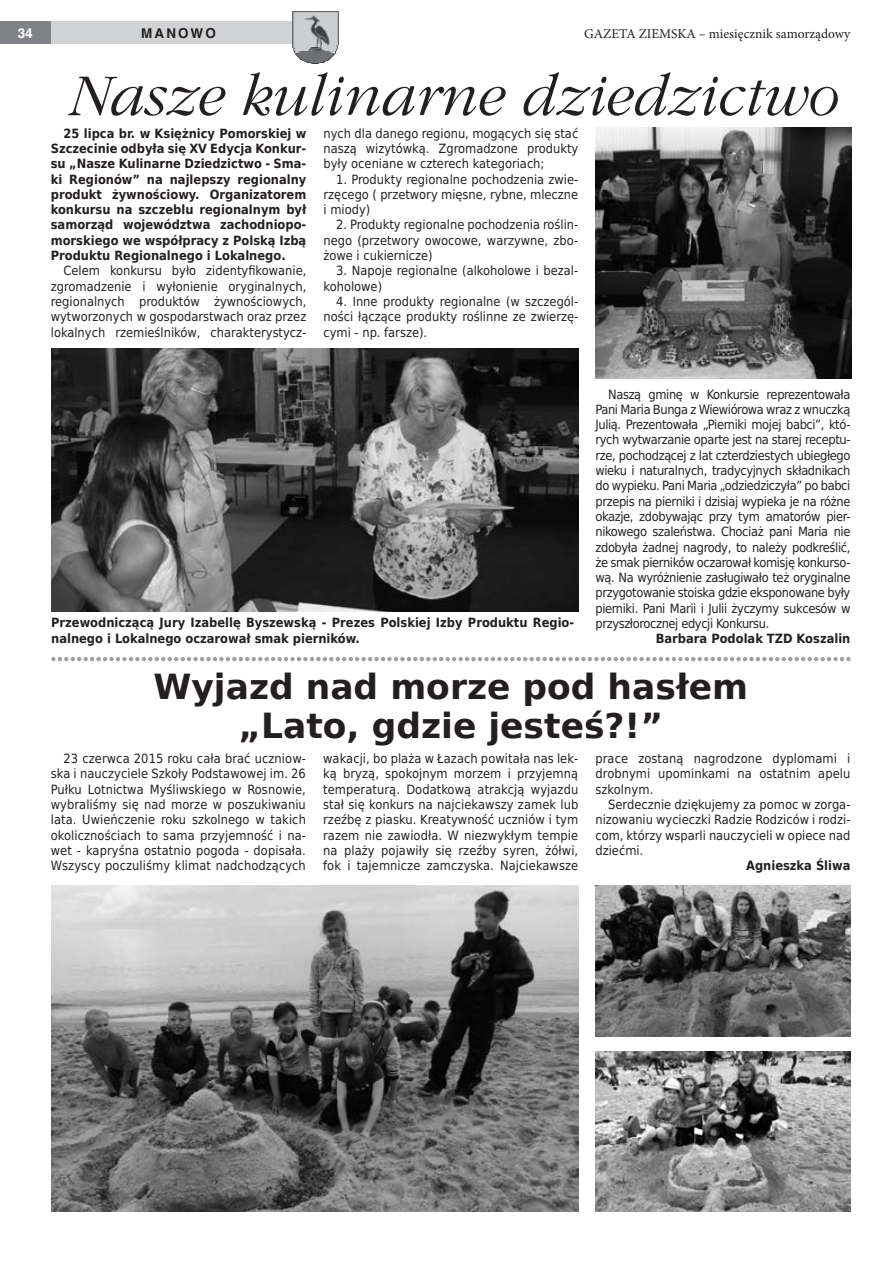
<style>
.page{position:relative;width:893px;height:1263px;background:#fff}
.page>*{position:absolute;margin:0;border:0;box-sizing:border-box;transform-origin:0 0}
.gz_tytul_kursywa{font:italic 61.5px "Gatineau";color:#231f20}
.gz_tytulik_sformatow{font:700 34.5px "DejaVu Sans";color:#231f20}
.t1{font:13.5px "Minion Pro";color:#231f20}
.t2{font:700 13.5px "Switzerland";letter-spacing:.15em;color:#231f20}
.t3{font:700 13.5px "Switzerland";color:#fff}
.gz_text_glowny{font:12.75px/15.3px "DejaVu Sans Condensed";color:#231f20;text-align:justify}
.gz_text_glowny-2{font:700 12.75px/15.3px "DejaVu Sans Condensed";color:#231f20;text-align:justify}
</style>
<div class="page">
<div style="left:0;top:22px;width:324px;height:22px;background:#d1d2d4"></div>
<div style="left:0;top:22px;width:51px;height:22px;background:#808285"></div>
<svg style="left:301px;top:59px;width:28px;height:5px"></svg>
<img style="left:292px;top:12px;width:46px;height:47px">
<img style="left:51px;top:349px;width:527px;height:262px">
<img style="left:595px;top:128px;width:256px;height:250px">
<img style="left:595px;top:885px;width:255px;height:151px">
<img style="left:595px;top:1052px;width:255px;height:160px">
<img style="left:51px;top:886px;width:527px;height:326px">
<svg style="left:51px;top:657px;width:800px;height:4px"></svg>
<p class="t3" style="left:18px;top:25px;width:17px">34</p>
<p class="t2" style="left:141px;top:25px;width:76px">MANOWO</p>
<p class="t1" style="left:584px;top:25px;width:268px">GAZETA ZIEMSKA – miesięcznik samorządowy</p>
<p class="gz_tytul_kursywa" style="left:66px;top:61px;width:771px">Nasze kulinarne dziedzictwo</p>
<p class="gz_text_glowny" style="left:324px;top:125px;width:256px">nych dla danego regionu, mogących się stać naszą wizytówką. Zgromadzone produkty były oceniane w czterech kategoriach;</p>
<p class="gz_text_glowny" style="left:324px;top:171px;width:256px;text-indent:13px">1. Produkty regionalne pochodzenia zwie&shy;rzęcego ( przetwory mięsne, rybne, mleczne i miody)</p>
<p class="gz_text_glowny" style="left:324px;top:217px;width:256px;text-indent:13px">2. Produkty regionalne pochodzenia roślin&shy;nego (przetwory owocowe, warzywne, zbo&shy;żowe i cukiernicze)</p>
<p class="gz_text_glowny" style="left:324px;top:263px;width:256px;text-indent:13px">3. Napoje regionalne (alkoholowe i bezal&shy;koholowe)</p>
<p class="gz_text_glowny" style="left:324px;top:293px;width:256px;text-indent:13px">4. Inne produkty regionalne (w szczegól&shy;ności łączące produkty roślinne ze zwierzę&shy;cymi - np. farsze).</p>
<p class="gz_text_glowny-2" style="left:51px;top:125px;width:257px;text-indent:13px">25 lipca br. w Księżnicy Pomorskiej w Szczecinie odbyła się XV Edycja Konkur&shy;su „Nasze Kulinarne Dziedzictwo - Sma&shy;ki Regionów” na najlepszy regionalny produkt żywnościowy. Organizatorem konkursu na szczeblu regionalnym był samorząd województwa zachodniopo&shy;morskiego we współpracy z Polską Izbą Produktu Regionalnego i Lokalnego.</p>
<p class="gz_text_glowny" style="left:51px;top:263px;width:257px;text-indent:13px">Celem konkursu było zidentyfikowanie, zgromadzenie i wyłonienie oryginalnych, regionalnych produktów żywnościowych, wytworzonych w gospodarstwach oraz przez lokalnych rzemieślników, charakterystycz-</p>
<p class="gz_text_glowny" style="left:595px;top:386px;width:256px;text-indent:13px">Naszą gminę w Konkursie reprezentowała Pani Maria Bunga z Wiewiórowa wraz z wnuczką Julią. Prezentowała „Pierniki mojej babci”, któ&shy;rych wytwarzanie oparte jest na starej receptu&shy;rze, pochodzącej z lat czterdziestych ubiegłego wieku i naturalnych, tradycyjnych składnikach do wypieku. Pani Maria „odziedziczyła” po babci przepis na pierniki i dzisiaj wypieka je na różne okazje, zdobywając przy tym amatorów pier&shy;nikowego szaleństwa. Chociaż pani Maria nie zdobyła żadnej nagrody, to należy podkreślić, że smak pierników oczarował komisję konkurso&shy;wą. Na wyróżnienie zasługiwało też oryginalne przygotowanie stoiska gdzie eksponowane były pierniki. Pani Marii i Julii życzymy sukcesów w przyszłorocznej edycji Konkursu.</p>
<p class="gz_text_glowny-2" style="left:656px;top:631px;width:196px">Barbara Podolak TZD Koszalin</p>
<p class="gz_tytulik_sformatow" style="left:153px;top:658px;width:596px">Wyjazd nad morze pod hasłem</p>
<p class="gz_tytulik_sformatow" style="left:238px;top:697px;width:426px">„Lato, gdzie jesteś?!”</p>
<p class="gz_text_glowny" style="left:323px;top:751px;width:257px">wakacji, bo plaża w Łazach powitała nas lek&shy;ką bryzą, spokojnym morzem i przyjemną temperaturą. Dodatkową atrakcją wyjazdu stał się konkurs na najciekawszy zamek lub rzeźbę z piasku. Kreatywność uczniów i tym razem nie zawiodła. W niezwykłym tempie na plaży pojawiły się rzeźby syren, żółwi, fok i tajemnicze zamczyska. Najciekawsze</p>
<p class="gz_text_glowny" style="left:595px;top:751px;width:256px">prace zostaną nagrodzone dyplomami i drobnymi upominkami na ostatnim apelu szkolnym.</p>
<p class="gz_text_glowny-2" style="left:51px;top:615px;width:525px">Przewodniczącą Jury Izabellę Byszewską - Prezes Polskiej Izby Produktu Regio&shy;nalnego i Lokalnego oczarował smak pierników.</p>
<p class="gz_text_glowny" style="left:51px;top:751px;width:257px;text-indent:13px">23 czerwca 2015 roku cała brać uczniow&shy;ska i nauczyciele Szkoły Podstawowej im. 26<br>Pułku Lotnictwa Myśliwskiego w Rosnowie, wybraliśmy się nad morze w poszukiwaniu lata. Uwieńczenie roku szkolnego w takich okolicznościach to sama przyjemność i na&shy;wet - kapryśna ostatnio pogoda - dopisała.<br>Wszyscy poczuliśmy klimat nadchodzących</p>
<p class="gz_text_glowny" style="left:595px;top:797px;width:256px;text-indent:13px">Serdecznie dziękujemy za pomoc w zorga&shy;nizowaniu wycieczki Radzie Rodziców i rodzi&shy;com, którzy wsparli nauczycieli w opiece nad dziećmi.</p>
<p class="gz_text_glowny-2" style="left:746px;top:858px;width:106px">Agnieszka Śliwa</p>
</div>
